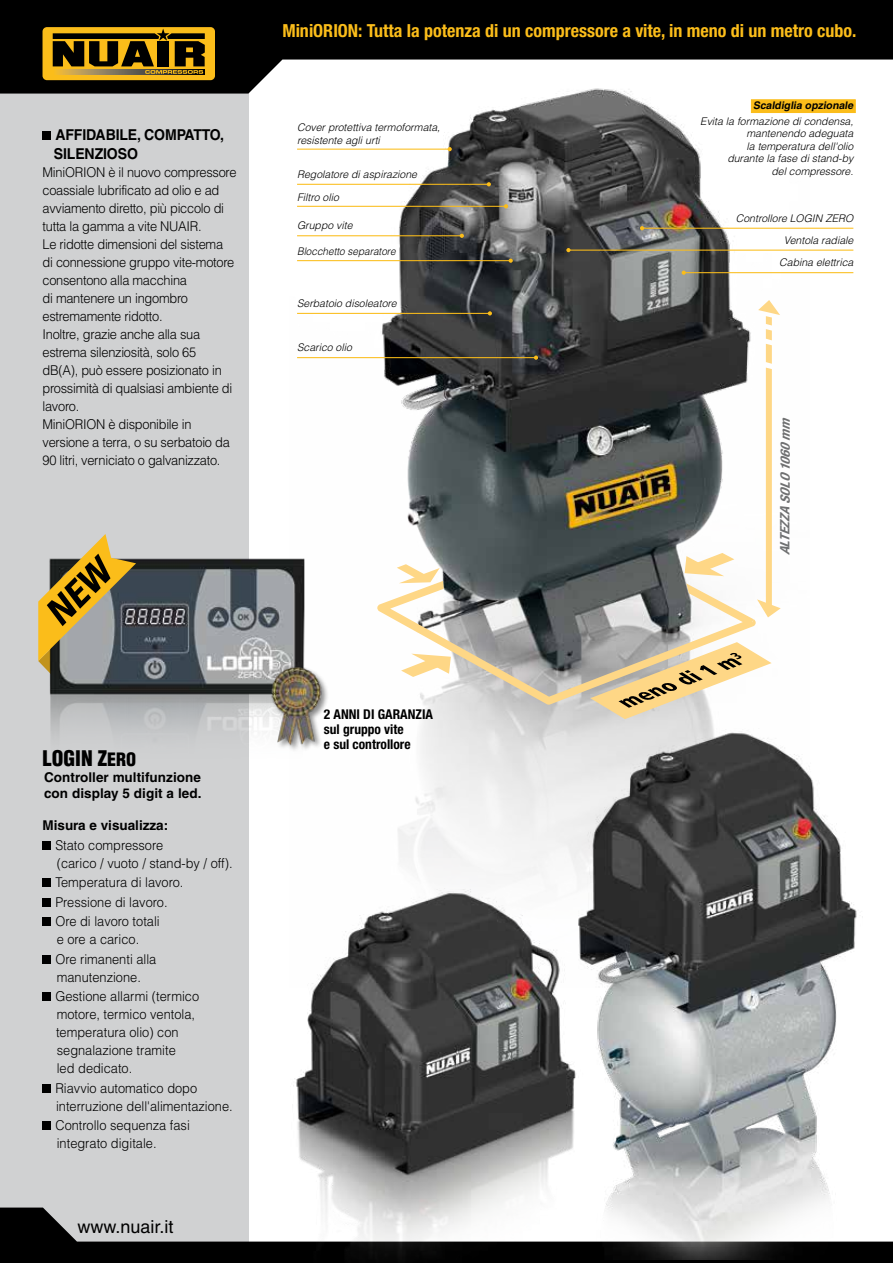
<style>
.page{position:relative;width:893px;height:1263px;background:#fff}
.page>*{position:absolute;margin:0;border:0;box-sizing:border-box;transform-origin:0 0}
.t1{font:900 condensed 21px "Helvetica LT Std";color:#000}
.t2{font:700 condensed 18px "Helvetica Neue LT Std";color:#fbbd1a}
.t3{font:18px "Helvetica LT Std";color:#000}
.t4{font:700 15px/19.5px "Helvetica LT Std";letter-spacing:-.01em;color:#000;scale:.94 1}
.t5{font:300 13.5px/18px "Helvetica LT Std";letter-spacing:-.02em;color:#000;scale:.95 1}
.t6{font:300 13.5px/18px "Helvetica LT Std";color:#000;scale:.95 1}
.t7{font:700 13.5px/16.2px "Helvetica LT Std";letter-spacing:.005em;color:#000}
.t8{font:700 condensed 13.5px/15px "Helvetica Neue LT Std";color:#000}
.t9{font:italic 700 condensed 13.05px "Helvetica Neue LT Std";color:#707172;scale:1.08 1}
.t10{font:italic 300 10.5px/12.6px "Helvetica LT Std";color:#000;text-align:right}
.t11{font:italic 300 10.5px "Helvetica LT Std";color:#000;scale:.95 1}
.t12{font:italic 700 10.5px "Helvetica LT Std";color:#000}
.s1{font-size:18px}
</style>
<div class="page">
<img style="left:297px;top:94px;width:513px;height:782px">
<svg style="left:377px;top:581px;width:379px;height:124px"></svg>
<svg style="left:401px;top:654px;width:50px;height:23px"></svg>
<svg style="left:397px;top:564px;width:43px;height:19px"></svg>
<svg style="left:590px;top:642px;width:182px;height:77px"></svg>
<hr style="left:297px;top:149px;width:153px;height:1px;background:#fbbd1a">
<svg style="left:448px;top:147px;width:4px;height:4px"></svg>
<hr style="left:297px;top:313px;width:193px;height:1px;background:#fbbd1a">
<svg style="left:488px;top:311px;width:4px;height:4px"></svg>
<hr style="left:642px;top:228px;width:211px;height:1px;background:#fbbd1a">
<svg style="left:640px;top:226px;width:4px;height:4px"></svg>
<hr style="left:568px;top:250px;width:285px;height:1px;background:#fbbd1a">
<svg style="left:566px;top:248px;width:5px;height:4px"></svg>
<hr style="left:297px;top:235px;width:165px;height:1px;background:#fbbd1a">
<svg style="left:460px;top:234px;width:4px;height:4px"></svg>
<hr style="left:297px;top:260px;width:214px;height:1px;background:#fbbd1a">
<svg style="left:509px;top:259px;width:4px;height:4px"></svg>
<hr style="left:297px;top:206px;width:209px;height:1px;background:#fbbd1a">
<svg style="left:504px;top:204px;width:4px;height:4px"></svg>
<hr style="left:297px;top:184px;width:192px;height:1px;background:#fbbd1a">
<svg style="left:487px;top:182px;width:4px;height:4px"></svg>
<hr style="left:684px;top:272px;width:169px;height:1px;background:#fbbd1a">
<svg style="left:682px;top:271px;width:4px;height:4px"></svg>
<hr style="left:297px;top:357px;width:239px;height:1px;background:#fbbd1a">
<svg style="left:534px;top:356px;width:4px;height:4px"></svg>
<div style="left:751px;top:99px;width:105px;height:14px;background:#fbbd1a;border:1px solid #fbbd1a"></div>
<div style="left:0;top:94px;width:248px;height:1148px;background:#d0d1d2"></div>
<svg style="left:0;top:0;width:893px;height:94px;fill:#000"></svg>
<div style="left:43px;top:27px;width:172px;height:53px;background:#fbbd1a;border-radius:4px"></div>
<svg style="left:56px;top:74px;width:149px;height:1px"></svg>
<svg style="left:53px;top:29px;width:152px;height:45px"></svg>
<svg style="left:0;top:1207px;width:893px;height:56px;fill:#000"></svg>
<img style="left:42px;top:543px;width:273px;height:320px">
<svg style="left:38px;top:534px;width:98px;height:145px"></svg>
<img style="left:261px;top:657px;width:70px;height:97px">
<img style="left:561px;top:728px;width:330px;height:531px">
<img style="left:264px;top:888px;width:355px;height:375px">
<div style="left:43px;top:131px;width:8px;height:9px;background:#000"></div>
<svg style="left:685px;top:297px;width:96px;height:329px"></svg>
<div style="left:43px;top:841px;width:8px;height:9px;background:#000"></div>
<div style="left:43px;top:878px;width:8px;height:9px;background:#000"></div>
<div style="left:43px;top:898px;width:8px;height:9px;background:#000"></div>
<div style="left:43px;top:917px;width:8px;height:9px;background:#000"></div>
<div style="left:43px;top:955px;width:8px;height:9px;background:#000"></div>
<div style="left:43px;top:992px;width:8px;height:9px;background:#000"></div>
<div style="left:43px;top:1084px;width:8px;height:9px;background:#000"></div>
<div style="left:43px;top:1121px;width:8px;height:9px;background:#000"></div>
<p class="t4" style="left:54px;top:124px;width:182px">AFFIDABILE, COMPATTO,<br>SILENZIOSO</p>
<p class="t5" style="left:43px;top:163px;width:206px">MiniORION è il nuovo compressore coassiale lubrificato ad olio e ad avviamento diretto, più piccolo di tutta la gamma a vite NUAIR.<br>Le ridotte dimensioni del sistema di connessione gruppo vite-motore consentono alla macchina<br>di mantenere un ingombro estremamente ridotto.<br>Inoltre, grazie anche alla sua estrema silenziosità, solo 65<br>dB(A), può essere posizionato in prossimità di qualsiasi ambiente di lavoro.<br>MiniORION è disponibile in versione a terra, o su serbatoio da<br>90 litri, verniciato o galvanizzato.</p>
<h2 class="t2" style="left:282px;top:20px;width:575px">MiniORION: Tutta la potenza di un compressore a vite, in meno di un metro cubo.</h2>
<p class="t10" style="left:297px;top:121px;width:145px;text-align:left">Cover protettiva termoformata, resistente agli urti</p>
<p class="t10" style="left:297px;top:168px;width:122px">Regolatore di aspirazione</p>
<p class="t10" style="left:297px;top:191px;width:43px">Filtro olio</p>
<p class="t10" style="left:297px;top:219px;width:57px">Gruppo vite</p>
<p class="t11" style="left:297px;top:244px;width:105px">Blocchetto separatore</p>
<p class="t10" style="left:297px;top:297px;width:101px">Serbatoio disoleatore</p>
<p class="t10" style="left:297px;top:341px;width:56px">Scarico olio</p>
<p class="t12" style="left:753px;top:99px;width:104px">Scaldiglia opzionale</p>
<p class="t10" style="left:700px;top:115px;width:155px">Evita la formazione di condensa, mantenendo adeguata<br>la temperatura dell'olio<br>durante la fase di stand-by<br>del compressore.</p>
<p class="t10" style="left:736px;top:208px;width:119px;line-height:21.3px">Controllore LOGIN ZERO<br>Ventola radiale</p>
<p class="t10" style="left:779px;top:256px;width:76px">Cabina elettrica</p>
<p class="t9" style="left:777px;top:555px;width:133px;rotate:-90deg">ALTEZZASOLO1060mm</p>
<h1 class="t1" style="left:43px;top:744px;width:95px">LOGIN Z<span class="s1">ERO</span></h1>
<p class="t7" style="left:44px;top:769px;width:159px">Controller multifunzione con display 5 digit a led.</p>
<p class="t7" style="left:43px;top:817px;width:127px">Misura e visualizza:</p>
<p class="t6" style="left:55px;top:836px;width:188px">Stato compressore<br>(carico / vuoto / stand-by / off).</p>
<p class="t6" style="left:55px;top:873px;width:136px;line-height:19.5px">Temperatura di lavoro.<br>Pressione di lavoro.<br>Ore di lavoro totali</p>
<p class="t6" style="left:55px;top:930px;width:108px;line-height:19.5px">e ore a carico.<br>Ore rimanenti alla</p>
<p class="t6" style="left:55px;top:967px;width:153px;line-height:19.5px">manutenzione.<br>Gestione allarmi (termico</p>
<p class="t6" style="left:56px;top:1005px;width:148px">motore, termico ventola, temperatura olio) con segnalazione tramite led dedicato.</p>
<p class="t6" style="left:55px;top:1079px;width:188px">Riavvio automatico dopo interruzione dell'alimentazione.</p>
<p class="t6" style="left:55px;top:1116px;width:143px">Controllo sequenza fasi integrato digitale.</p>
<h2 class="t3" style="left:78px;top:1216px;width:97px">www.nuair.it</h2>
<p class="t8" style="left:324px;top:706px;width:111px">2 ANNI DI GARANZIA sul gruppo vite<br>e sul controllore</p>
</div>
